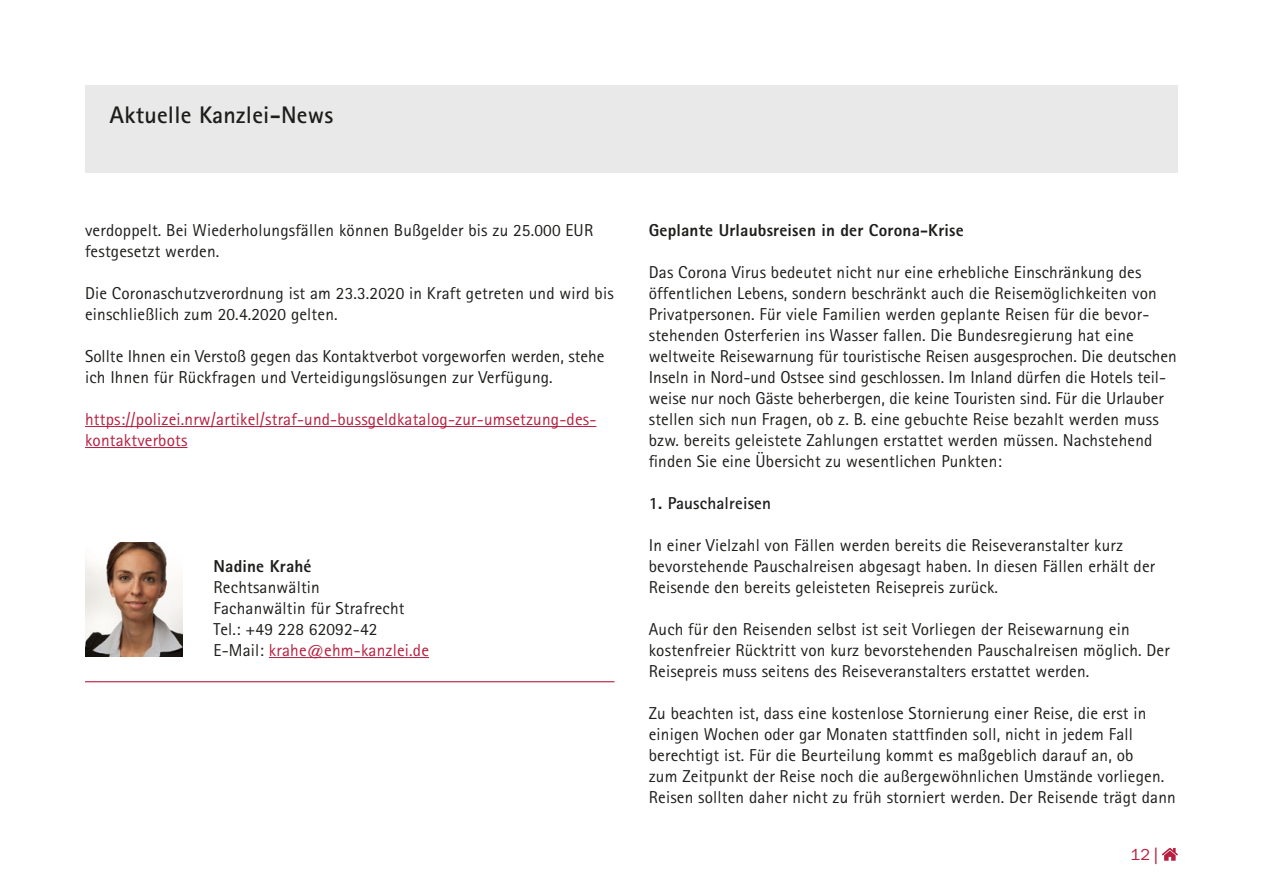
<style>
.page{position:relative;width:1263px;height:893px;background:#fff}
.page>*{position:absolute;margin:0;border:0;box-sizing:border-box;transform-origin:0 0}
.t1{font:700 24px "Rotis Sans Serif Std";letter-spacing:.01em;color:#1d1d1b}
.t2{font:17.25px/21px "Rotis Sans Serif Std";letter-spacing:.01em;color:#1d1d1b}
.t3{font:17.25px/21px "Rotis Sans Serif Std";letter-spacing:.01em;color:#b71e3f}
.t4{font:800 17.25px "Rotis Sans Serif Std";letter-spacing:.01em;color:#1d1d1b}
.t5{font:700 17.25px "Rotis Sans Serif Std";letter-spacing:.01em;color:#1d1d1b}
.t6{font:16.5px "Franklin Gothic Itc T";color:#b71e3f}
.s1{color:#b71e3f}
.s2{font-family:"News Gothic Std"}
</style>
<div class="page">
<div style="left:85px;top:85px;width:1093px;height:88px;background:#e9e9e9"></div>
<svg style="left:1162px;top:848px;width:16px;height:13px"></svg>
<hr style="left:85px;top:426px;width:511px;height:1px;background:#b71e3f">
<hr style="left:85px;top:447px;width:103px;height:1px;background:#b71e3f">
<hr style="left:269px;top:657px;width:160px;height:1px;background:#b71e3f">
<hr style="left:85px;top:681px;width:529px;height:1px;background:#b71e3f">
<img style="left:85px;top:542px;width:98px;height:115px">
<h1 class="t1" style="left:109px;top:99px;width:225px">Aktuelle Kanzlei-News</h1>
<p class="t2" style="left:85px;top:219px;width:510px">verdoppelt. Bei Wiederholungsfällen können Bußgelder bis zu 25.000 EUR festgesetzt werden.</p>
<p class="t2" style="left:85px;top:282px;width:530px">Die Coronaschutzverordnung ist am 23.3.2020 in Kraft getreten und wird bis einschließlich zum 20.4.2020 gelten.</p>
<p class="t2" style="left:85px;top:345px;width:521px">Sollte Ihnen ein Verstoß gegen das Kontaktverbot vorgeworfen werden, stehe ich Ihnen für Rückfragen und Verteidigungslösungen zur Verfügung.</p>
<p class="t3" style="left:85px;top:408px;width:513px">https://polizei.nrw/artikel/straf-und-bussgeldkatalog-zur-umsetzung-des&shy;kontaktverbots</p>
<p class="t4" style="left:214px;top:555px;width:100px">Nadine Krahé</p>
<p class="t2" style="left:214px;top:576px;width:217px">Rechtsanwältin<br>Fachanwältin für Strafrecht<br>Tel.: +49 228 62092-42<br>E-Mail: <span class="s1">krahe@ehm-kanzlei.de</span></p>
<p class="t4" style="left:649px;top:219px;width:316px">Geplante Urlaubsreisen in der Corona-Krise</p>
<p class="t2" style="left:649px;top:261px;width:529px">Das Corona Virus bedeutet nicht nur eine erhebliche Einschränkung des öffentlichen Lebens, sondern beschränkt auch die Reisemöglichkeiten von Privatpersonen. Für viele Familien werden geplante Reisen für die bevor&shy;stehenden Osterferien ins Wasser fallen. Die Bundesregierung hat eine weltweite Reisewarnung für touristische Reisen ausgesprochen. Die deutschen Inseln in Nord-und Ostsee sind geschlossen. Im Inland dürfen die Hotels teil&shy;weise nur noch Gäste beherbergen, die keine Touristen sind. Für die Urlauber stellen sich nun Fragen, ob z. B. eine gebuchte Reise bezahlt werden muss bzw. bereits geleistete Zahlungen erstattet werden müssen. Nachstehend finden Sie eine Übersicht zu wesentlichen Punkten:</p>
<p class="t5" style="left:649px;top:492px;width:124px">1. Pauschalreisen</p>
<p class="t2" style="left:649px;top:534px;width:508px">In einer Vielzahl von Fällen werden bereits die Reiseveranstalter kurz bevorstehende Pauschalreisen abgesagt haben. In diesen Fällen erhält der<br>Reisende den bereits geleisteten Reisepreis zurück.</p>
<p class="t2" style="left:649px;top:618px;width:522px">Auch für den Reisenden selbst ist seit Vorliegen der Reisewarnung ein kostenfreier Rücktritt von kurz bevorstehenden Pauschalreisen möglich. Der<br>Reisepreis muss seitens des Reiseveranstalters erstattet werden.</p>
<p class="t2" style="left:649px;top:702px;width:529px">Zu beachten ist, dass eine kostenlose Stornierung einer Reise, die erst in einigen Wochen oder gar Monaten stattfinden soll, nicht in jedem Fall berechtigt ist. Für die Beurteilung kommt es maßgeblich darauf an, ob<br>zum Zeitpunkt der Reise noch die außergewöhnlichen Umstände vorliegen.<br>Reisen sollten daher nicht zu früh storniert werden. Der Reisende trägt dann</p>
<p class="t6" style="left:1130px;top:845px;width:29px">12 <span class="s2">|</span></p>
</div>
